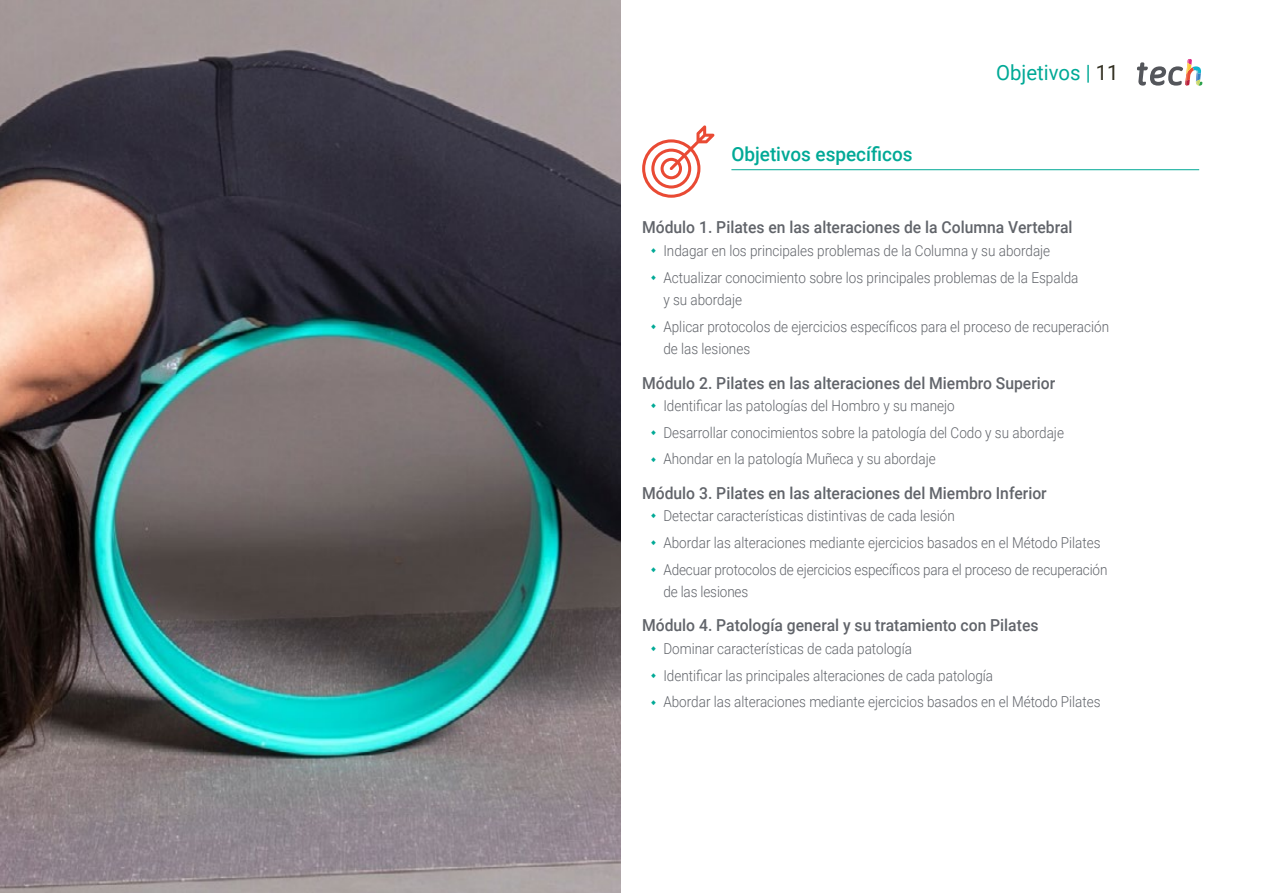
<style>
.page{position:relative;width:1263px;height:893px;background:#fff}
.page>*{position:absolute;margin:0;border:0;box-sizing:border-box;transform-origin:0 0}
.t1{font:21px "Roboto";color:#00a996}
.t2{font:500 19.5px "Roboto";color:#00a996}
.t3{font:500 16.5px "Roboto";color:#61646a;scale:.95 1}
.t4{font:300 15px/26.7px "Roboto";color:#61646a;scale:.9 1}
.s1{color:#312e20}
</style>
<div class="page">
<img style="left:0;top:0;width:621px;height:893px">
<svg style="left:1137px;top:59px;width:65px;height:27px"></svg>
<hr style="left:731px;top:169px;width:468px;height:1px;background:#00a996">
<svg style="left:642px;top:125px;width:72px;height:73px"></svg>
<h2 class="t2" style="left:731px;top:141px;width:183px">Objetivos específicos</h2>
<h1 class="t1" style="left:996px;top:57px;width:124px">Objetivos | <span class="s1">11</span></h1>
<p class="t3" style="left:642px;top:216px;width:455px">Módulo 1. Pilates en las alteraciones de la Columna Vertebral</p>
<p class="t4" style="left:663px;top:237px;width:463px">Indagar en los principales problemas de la Columna y su abordaje<br>Actualizar conocimiento sobre los principales problemas de la Espalda</p>
<p class="t4" style="left:663px;top:286px;width:497px">y su abordaje<br>Aplicar protocolos de ejercicios específicos para el proceso de recuperación</p>
<p class="t4" style="left:663px;top:335px;width:98px">de las lesiones</p>
<p class="t3" style="left:642px;top:371px;width:436px">Módulo 2. Pilates en las alteraciones del Miembro Superior</p>
<p class="t4" style="left:663px;top:392px;width:447px">Identificar las patologías del Hombro y su manejo<br>Desarrollar conocimientos sobre la patología del Codo y su abordaje<br>Ahondar en la patología Muñeca y su abordaje</p>
<p class="t3" style="left:642px;top:481px;width:427px">Módulo 3. Pilates en las alteraciones del Miembro Inferior</p>
<p class="t4" style="left:663px;top:502px;width:495px">Detectar características distintivas de cada lesión<br>Abordar las alteraciones mediante ejercicios basados en el Método Pilates<br>Adecuar protocolos de ejercicios específicos para el proceso de recuperación</p>
<p class="t4" style="left:663px;top:578px;width:96px">de las lesiones</p>
<p class="t3" style="left:642px;top:614px;width:419px">Módulo 4. Patología general y su tratamiento con Pilates</p>
<p class="t4" style="left:663px;top:634px;width:487px">Dominar características de cada patología<br>Identificar las principales alteraciones de cada patología<br>Abordar las alteraciones mediante ejercicios basados en el Método Pilates</p>
</div>
